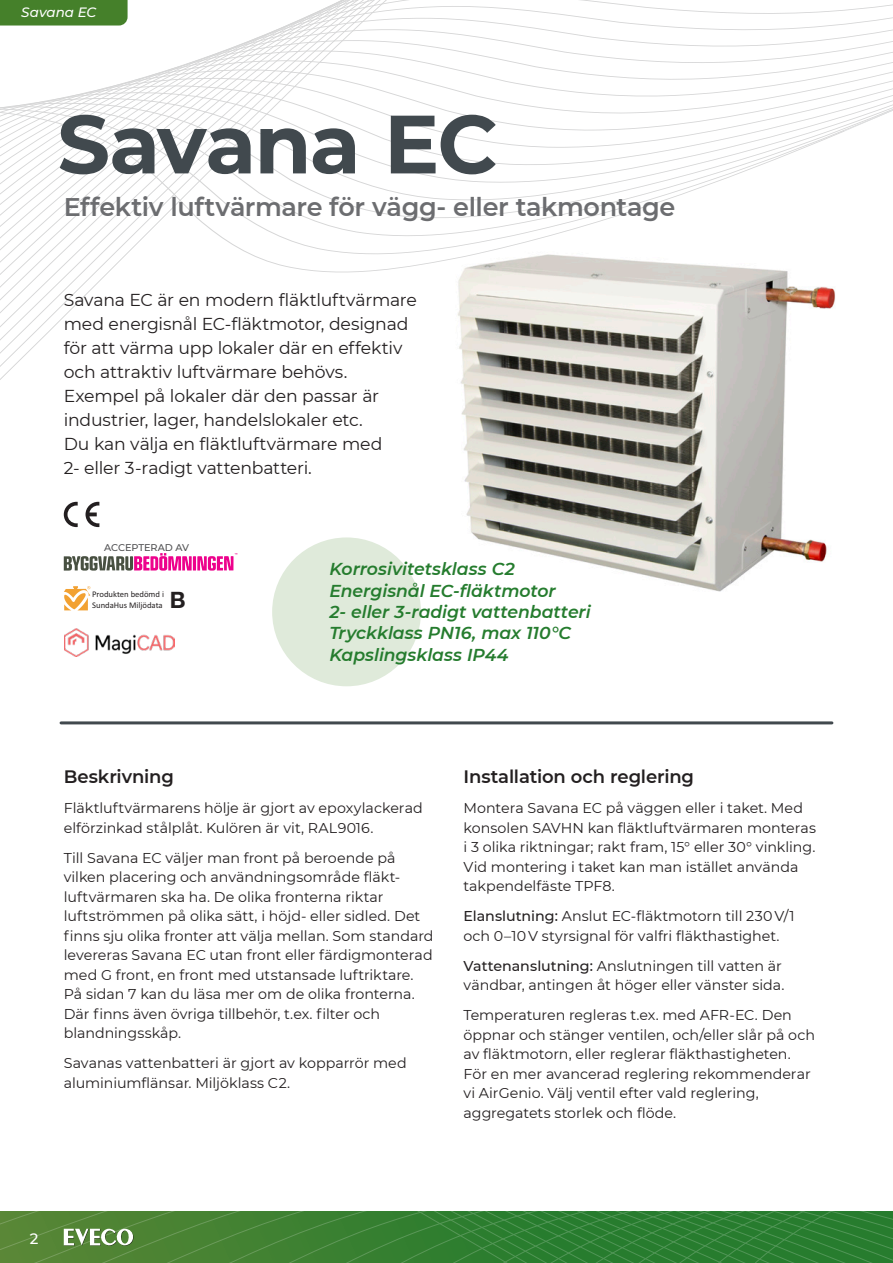
<style>
.page{position:relative;width:893px;height:1263px;background:#fff}
.page>*{position:absolute;margin:0;border:0;box-sizing:border-box;transform-origin:0 0}
.Huvudrubrik_55_pt{font:700 82.5px "Montserrat";letter-spacing:-.02em;color:#41494e}
.Underrubrik_Monts__1{font:600 25.5px "Montserrat";letter-spacing:-.015em;color:#6c6d70}
.t1{font:700 22.5px "Helvetica Neue";color:#231f20}
.Underrubrik_Montserr{font:600 18px "Montserrat";letter-spacing:-.01em;color:#231f20}
.Ingress_Montserrat{font:17.25px/24px "Montserrat";letter-spacing:-.01em;color:#231f20}
.Fördelar_grönt_många{font:italic 600 17.25px "Montserrat";letter-spacing:-.005em;color:#257c2e}
.t2{font:500 15px "Montserrat";color:#fff}
.Montserrat_bröd___2{font:14.25px/19.5px "Montserrat";color:#231f20}
.t3{font:italic 500 13.5px "Montserrat";color:#fff}
.t4{font:500 9.75px "Montserrat";color:#505052}
.t5{font:8.7px/10.5px "Calibri";color:#231f20}
.s1{font-weight:500}
</style>
<div class="page">
<svg style="left:0;top:0;width:843px;height:380px"></svg>
<svg style="left:801px;top:0;width:92px;height:132px"></svg>
<svg style="left:0;top:1212px;width:893px;height:51px;background:#398133"></svg>
<svg style="left:64px;top:1229px;width:70px;height:17px"></svg>
<img style="left:446px;top:242px;width:390px;height:350px">
<hr style="left:61px;top:721px;width:771px;height:3px;background:#41494e">
<div style="left:272px;top:537px;width:149px;height:149px;background:#dfeada;border-radius:50%"></div>
<svg style="left:64px;top:502px;width:14px;height:25px"></svg>
<svg style="left:86px;top:502px;width:13px;height:25px"></svg>
<img style="left:64px;top:629px;width:110px;height:27px">
<svg style="left:64px;top:553px;width:173px;height:18px"></svg>
<svg style="left:64px;top:586px;width:26px;height:24px"></svg>
<p class="t3" style="left:21px;top:3px;width:77px">Savana EC</p>
<p class="Huvudrubrik_55_pt" style="left:57px;top:85px;width:442px">Savana EC</p>
<p class="Underrubrik_Monts__1" style="left:64px;top:189px;width:613px">Effektiv luftvärmare för vägg- eller takmontage</p>
<p class="Ingress_Montserrat" style="left:64px;top:287px;width:354px">Savana EC är en modern fläktluftvärmare med energisnål EC-fläktmotor, designad för att värma upp lokaler där en effektiv och attraktiv luftvärmare behövs.<br>Exempel på lokaler där den passar är industrier, lager, handelslokaler etc.<br>Du kan välja en fläktluftvärmare med<br>2- eller 3-radigt vattenbatteri.</p>
<p class="t4" style="left:104px;top:540px;width:87px">ACCEPTERAD AV</p>
<p class="t5" style="left:92px;top:589px;width:73px">Produkten bedömd i<br>SundaHus Miljödata</p>
<p class="t1" style="left:170px;top:582px;width:17px">B</p>
<p class="Fördelar_grönt_många" style="left:330px;top:557px;width:187px">Korrosivitetsklass C2</p>
<p class="Fördelar_grönt_många" style="left:330px;top:578px;width:228px">Energisnål EC-fläktmotor</p>
<p class="Fördelar_grönt_många" style="left:330px;top:600px;width:263px">2- eller 3-radigt vattenbatteri</p>
<p class="Fördelar_grönt_många" style="left:330px;top:621px;width:243px">Tryckklass PN16, max 110°C</p>
<p class="Fördelar_grönt_många" style="left:330px;top:642px;width:181px">Kapslingsklass IP44</p>
<p class="Underrubrik_Montserr" style="left:64px;top:764px;width:112px">Beskrivning</p>
<p class="Montserrat_bröd___2" style="left:64px;top:798px;width:360px">Fläktluftvärmarens hölje är gjort av epoxylackerad elförzinkad stålplåt. Kulören är vit, RAL9016.</p>
<p class="Montserrat_bröd___2" style="left:64px;top:847px;width:371px">Till Savana EC väljer man front på beroende på vilken placering och användningsområde fläkt&shy;luftvärmaren ska ha. De olika fronterna riktar luftströmmen på olika sätt, i höjd- eller sidled. Det finns sju olika fronter att välja mellan. Som standard levereras Savana EC utan front eller färdigmonterad med G front, en front med utstansade luftriktare.<br>På sidan 7 kan du läsa mer om de olika fronterna.<br>Där finns även övriga tillbehör, t.ex. filter och blandningsskåp.</p>
<p class="Montserrat_bröd___2" style="left:64px;top:1053px;width:344px">Savanas vattenbatteri är gjort av kopparrör med aluminiumflänsar. Miljöklass C2.</p>
<p class="Underrubrik_Montserr" style="left:463px;top:764px;width:232px">Installation och reglering</p>
<p class="Montserrat_bröd___2" style="left:463px;top:798px;width:354px">Montera Savana EC på väggen eller i taket. Med konsolen SAVHN kan fläktluftvärmaren monteras i 3 olika riktningar; rakt fram, 15° eller 30° vinkling.<br>Vid montering i taket kan man istället använda takpendelfäste TPF8.</p>
<p class="Montserrat_bröd___2" style="left:463px;top:906px;width:332px"><span class="s1">Elanslutning:</span> Anslut EC-fläktmotorn till 230 V/1 och 0–10 V styrsignal för valfri fläkthastighet.</p>
<p class="Montserrat_bröd___2" style="left:463px;top:955px;width:322px"><span class="s1">Vattenanslutning:</span> Anslutningen till vatten är vändbar, antingen åt höger eller vänster sida.</p>
<p class="Montserrat_bröd___2" style="left:463px;top:1005px;width:353px">Temperaturen regleras t.ex. med AFR-EC. Den öppnar och stänger ventilen, och/eller slår på och av fläktmotorn, eller reglerar fläkthastigheten.<br>För en mer avancerad reglering rekommenderar vi AirGenio. Välj ventil efter vald reglering, aggregatets storlek och flöde.</p>
<p class="t2" style="left:30px;top:1228px;width:10px">2</p>
</div>
